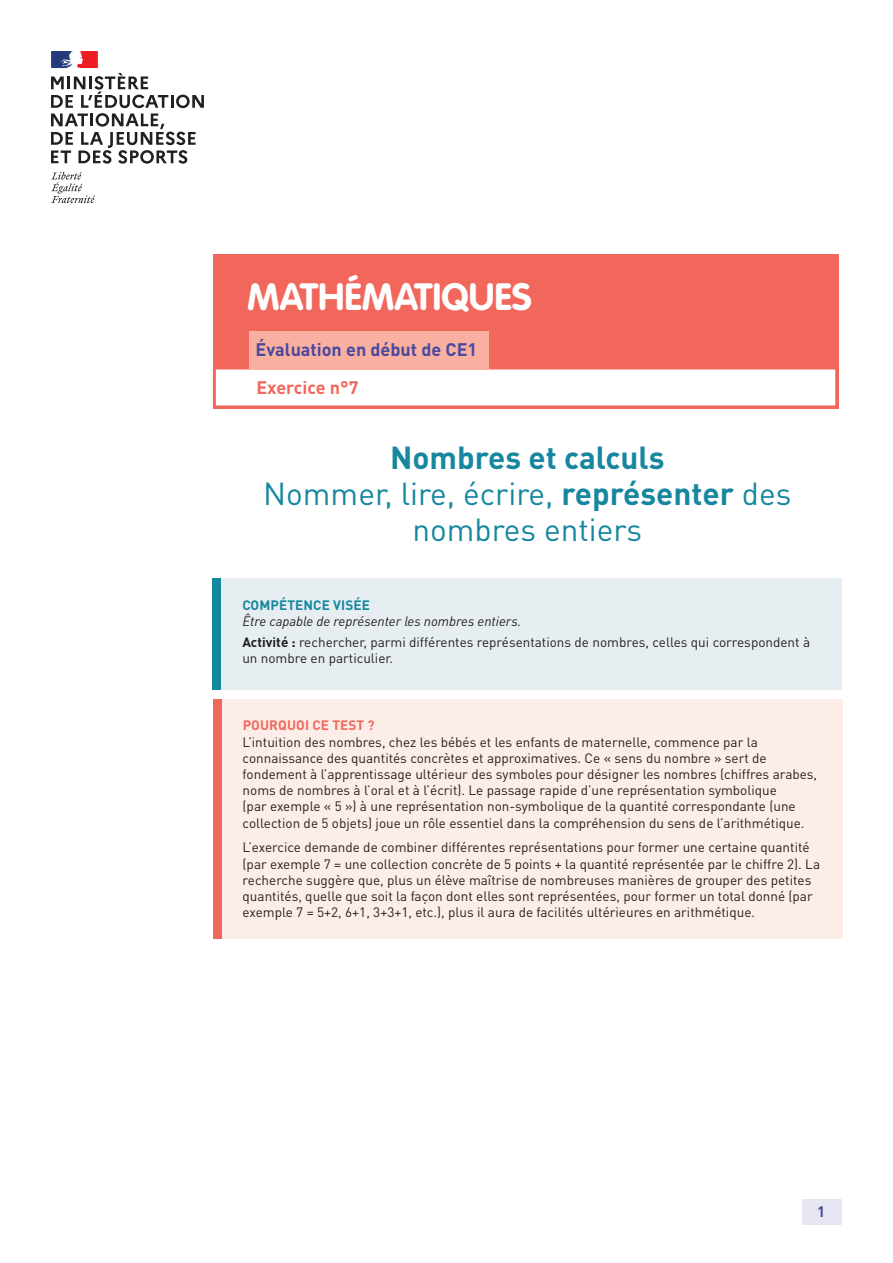
<style>
.page{position:relative;width:893px;height:1263px;background:#fff}
.page>*{position:absolute;margin:0;border:0;box-sizing:border-box;transform-origin:0 0}
._01_Nom_de_la_discip{font:700 37.5px "VAG Rounded Std";color:#fff}
._02_Sous-titre{font:31.5px/36px "DIN Pro";color:#16879f;text-align:center}
._01_Titre_de_la_fich{font:700 31.5px "DIN Pro";color:#16879f}
._02_Catégorie_ressou{font:700 18px "DIN Pro";color:#4a489e}
._03_Sous-catégorie-r{font:700 18px "DIN Pro";color:#f2675c}
.t1{font:700 15px "DIN Pro";color:#4a489e}
._01_Texte_info_conte{font:13.5px/16.2px "DIN Pro";color:#231f20}
._15_texte_encadré{font:13.5px/16.5px "DIN Pro";color:#231f20}
._15_texte_encadré-2{font:italic 13.5px "DIN Pro";color:#231f20}
._01_Titre_info_conte{font:700 13.5px "DIN Pro";letter-spacing:.01em;color:#16879f}
._01_Titre_info_conte-2{font:700 13.5px "DIN Pro";letter-spacing:.01em;color:#f2675c}
.s1{font-weight:700}
</style>
<div class="page">
<div style="left:802px;top:1199px;width:39px;height:26px;background:#e6e5f2"></div>
<div style="left:213px;top:578px;width:629px;height:111px;background:#e6eef2"></div>
<div style="left:213px;top:578px;width:8px;height:111px;background:#16879f"></div>
<div style="left:213px;top:699px;width:629px;height:240px;background:#fdede8"></div>
<div style="left:213px;top:699px;width:8px;height:240px;background:#f2675c"></div>
<div style="left:213px;top:254px;width:625px;height:154px;background:#f2675c"></div>
<div style="left:213px;top:366px;width:625px;height:42px;background:#fff;border:3px solid #f2675c"></div>
<div style="left:249px;top:331px;width:240px;height:38px;background:#f9b0a0"></div>
<svg style="left:51px;top:172px;width:44px;height:31px"></svg>
<svg style="left:51px;top:51px;width:153px;height:113px"></svg>
<p class="_01_Nom_de_la_discip" style="left:247px;top:275px;width:286px">MATHÉMATIQUES</p>
<p class="_02_Catégorie_ressou" style="left:256px;top:338px;width:223px">Évaluation en début de CE1</p>
<p class="_03_Sous-catégorie-r" style="left:256px;top:375px;width:104px">Exercice n°7</p>
<p class="_01_Titre_de_la_fich" style="left:390px;top:437px;width:276px">Nombres et calculs</p>
<p class="_02_Sous-titre" style="left:263px;top:475px;width:530px">Nommer, lire, écrire, <span class="s1">représenter</span> des nombres entiers</p>
<p class="_01_Titre_info_conte" style="left:242px;top:596px;width:129px">COMPÉTENCE VISÉE</p>
<p class="_15_texte_encadré-2" style="left:242px;top:613px;width:280px">Être capable de représenter les nombres entiers.</p>
<p class="_15_texte_encadré" style="left:242px;top:633px;width:569px"><span class="s1">Activité :</span> rechercher, parmi différentes représentations de nombres, celles qui correspondent à un nombre en particulier.</p>
<p class="_01_Titre_info_conte-2" style="left:243px;top:717px;width:133px">POURQUOI CE TEST ?</p>
<p class="_01_Texte_info_conte" style="left:243px;top:733px;width:576px">L’intuition des nombres, chez les bébés et les enfants de maternelle, commence par la connaissance des quantités concrètes et approximatives. Ce « sens du nombre » sert de fondement à l’apprentissage ultérieur des symboles pour désigner les nombres (chiffres arabes, noms de nombres à l’oral et à l’écrit). Le passage rapide d’une représentation symbolique<br>(par exemple « 5 ») à une représentation non-symbolique de la quantité correspondante (une collection de 5 objets) joue un rôle essentiel dans la compréhension du sens de l’arithmétique.</p>
<p class="_01_Texte_info_conte" style="left:243px;top:839px;width:579px">L’exercice demande de combiner différentes représentations pour former une certaine quantité (par exemple 7 = une collection concrète de 5 points + la quantité représentée par le chiffre 2). La recherche suggère que, plus un élève maîtrise de nombreuses manières de grouper des petites quantités, quelle que soit la façon dont elles sont représentées, pour former un total donné (par exemple 7 = 5+2, 6+1, 3+3+1, etc.), plus il aura de facilités ultérieures en arithmétique.</p>
<p class="t1" style="left:817px;top:1201px;width:10px">1</p>
</div>
